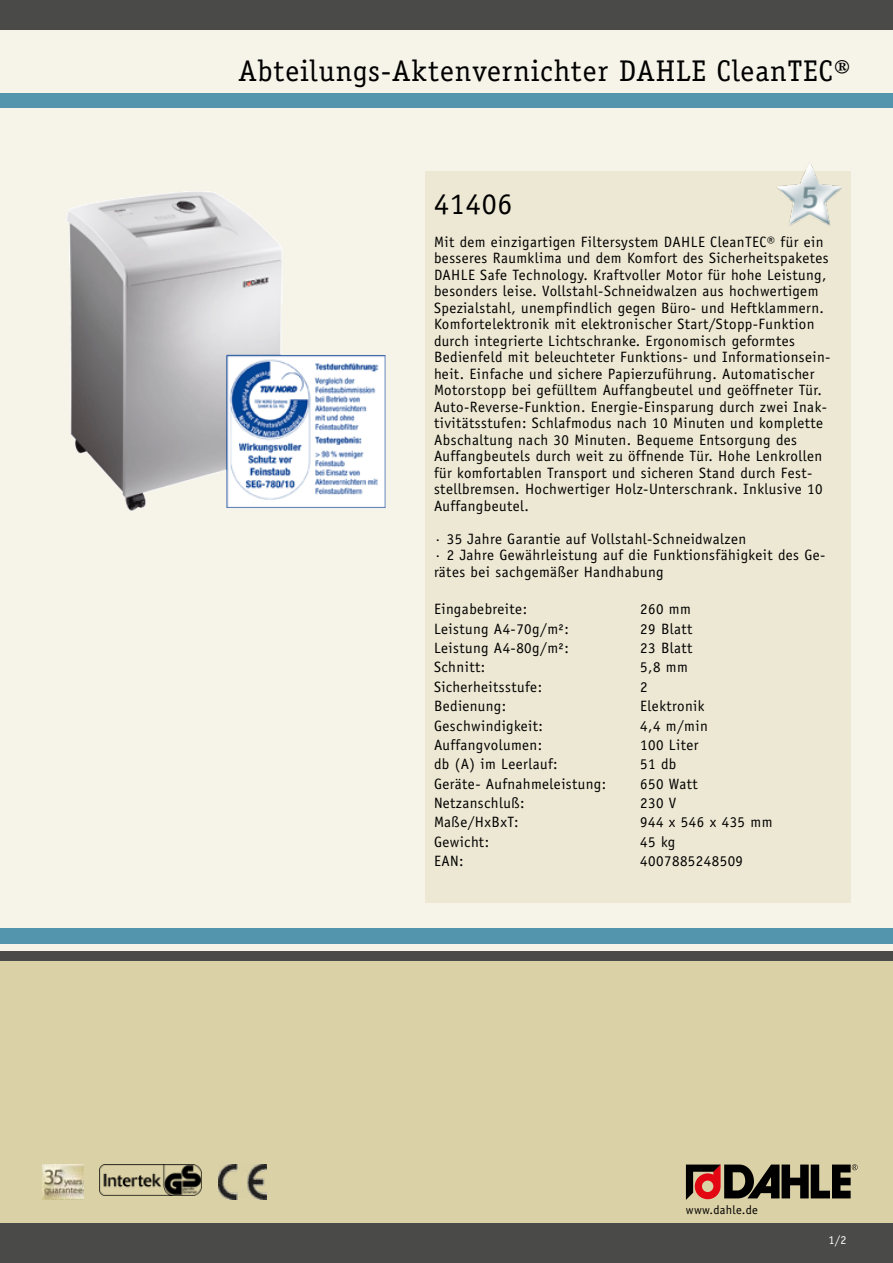
<style>
.page{position:relative;width:893px;height:1263px;background:#f6f3e9}
.page>*{position:absolute;margin:0;border:0;box-sizing:border-box;transform-origin:0 0}
.t1{font:30px "Officina Serif Std";letter-spacing:.03em;color:#000}
.t2{font:15px/16.5px "Officina Sans Std";letter-spacing:.03em;color:#000}
.t3{font:12.3px "Officina Sans Std";letter-spacing:.03em;color:#000}
.t4{font:12px "Officina Sans Std";color:#fff}
</style>
<div class="page">
<div style="left:0;top:0;width:893px;height:30px;background:#4a4a49"></div>
<div style="left:0;top:956px;width:893px;height:282px;background:#dbd1a6"></div>
<div style="left:0;top:1224px;width:893px;height:39px;background:#4a4a49"></div>
<div style="left:0;top:928px;width:893px;height:15px;background:#5295ad"></div>
<div style="left:0;top:951px;width:893px;height:9px;background:#4a4a49"></div>
<img style="left:99px;top:1164px;width:102px;height:31px">
<img style="left:218px;top:1164px;width:48px;height:35px">
<img style="left:43px;top:1164px;width:41px;height:35px">
<img style="left:66px;top:191px;width:320px;height:321px">
<svg style="left:686px;top:1164px;width:172px;height:36px"></svg>
<div style="left:0;top:94px;width:893px;height:14px;background:#5295ad"></div>
<div style="left:425px;top:171px;width:425px;height:731px;background:#ede8d3"></div>
<img style="left:777px;top:164px;width:65px;height:62px">
<h1 class="t1" style="left:238px;top:53px;width:613px">Abteilungs-Aktenvernichter DAHLE CleanTEC®</h1>
<h1 class="t1" style="left:434px;top:186px;width:80px">41406</h1>
<p class="t2" style="left:434px;top:233px;width:398px">Mit dem einzigartigen Filtersystem DAHLE CleanTEC® für ein besseres Raumklima und dem Komfort des Sicherheitspaketes DAHLE Safe Technology. Kraftvoller Motor für hohe Leistung, besonders leise. Vollstahl-Schneidwalzen aus hochwertigem Spezialstahl, unempfindlich gegen Büro- und Heftklammern.<br>Komfortelektronik mit elektronischer Start/Stopp-Funktion durch integrierte Lichtschranke. Ergonomisch geformtes Bedienfeld mit beleuchteter Funktions- und Informationsein&shy;heit. Einfache und sichere Papierzuführung. Automatischer Motorstopp bei gefülltem Auffangbeutel und geöffneter Tür.<br>Auto-Reverse-Funktion. Energie-Einsparung durch zwei Inak&shy;tivitätsstufen: Schlafmodus nach 10 Minuten und komplette Abschaltung nach 30 Minuten. Bequeme Entsorgung des Auffangbeutels durch weit zu öffnende Tür. Hohe Lenkrollen für komfortablen Transport und sicheren Stand durch Fest&shy;stellbremsen. Hochwertiger Holz-Unterschrank. Inklusive 10<br>Auffangbeutel.</p>
<p class="t2" style="left:434px;top:530px;width:393px">· 35 Jahre Garantie auf Vollstahl-Schneidwalzen<br>· 2 Jahre Gewährleistung auf die Funktionsfähigkeit des Ge&shy;rätes bei sachgemäßer Handhabung</p>
<p class="t2" style="left:434px;top:601px;width:95px">Eingabebreite:</p>
<p class="t2" style="left:640px;top:601px;width:52px">260 mm</p>
<p class="t2" style="left:434px;top:620px;width:136px">Leistung A4-70g/m²:</p>
<p class="t2" style="left:640px;top:620px;width:54px">29 Blatt</p>
<p class="t2" style="left:434px;top:640px;width:136px">Leistung A4-80g/m²:</p>
<p class="t2" style="left:640px;top:640px;width:54px">23 Blatt</p>
<p class="t2" style="left:434px;top:659px;width:53px">Schnitt:</p>
<p class="t2" style="left:640px;top:659px;width:49px">5,8 mm</p>
<p class="t2" style="left:434px;top:678px;width:110px">Sicherheitsstufe:</p>
<p class="t2" style="left:640px;top:678px;width:9px">2</p>
<p class="t2" style="left:434px;top:698px;width:74px">Bedienung:</p>
<p class="t2" style="left:640px;top:698px;width:66px">Elektronik</p>
<p class="t2" style="left:434px;top:717px;width:111px">Geschwindigkeit:</p>
<p class="t2" style="left:640px;top:717px;width:69px">4,4 m/min</p>
<p class="t2" style="left:434px;top:737px;width:110px">Auffangvolumen:</p>
<p class="t2" style="left:640px;top:737px;width:60px">100 Liter</p>
<p class="t2" style="left:434px;top:756px;width:125px">db (A) im Leerlauf:</p>
<p class="t2" style="left:640px;top:756px;width:38px">51 db</p>
<p class="t2" style="left:434px;top:775px;width:174px">Geräte- Aufnahmeleistung:</p>
<p class="t2" style="left:640px;top:775px;width:59px">650 Watt</p>
<p class="t2" style="left:434px;top:795px;width:92px">Netzanschluß:</p>
<p class="t2" style="left:640px;top:795px;width:38px">230 V</p>
<p class="t2" style="left:434px;top:814px;width:86px">Maße/HxBxT:</p>
<p class="t2" style="left:640px;top:814px;width:134px">944 x 546 x 435 mm</p>
<p class="t2" style="left:434px;top:833px;width:57px">Gewicht:</p>
<p class="t2" style="left:640px;top:833px;width:37px">45 kg</p>
<p class="t2" style="left:434px;top:853px;width:31px">EAN:</p>
<p class="t2" style="left:640px;top:853px;width:104px">4007885248509</p>
<p class="t3" style="left:686px;top:1203px;width:73px">www.dahle.de</p>
<p class="t4" style="left:828px;top:1233px;width:20px">1/2</p>
</div>
